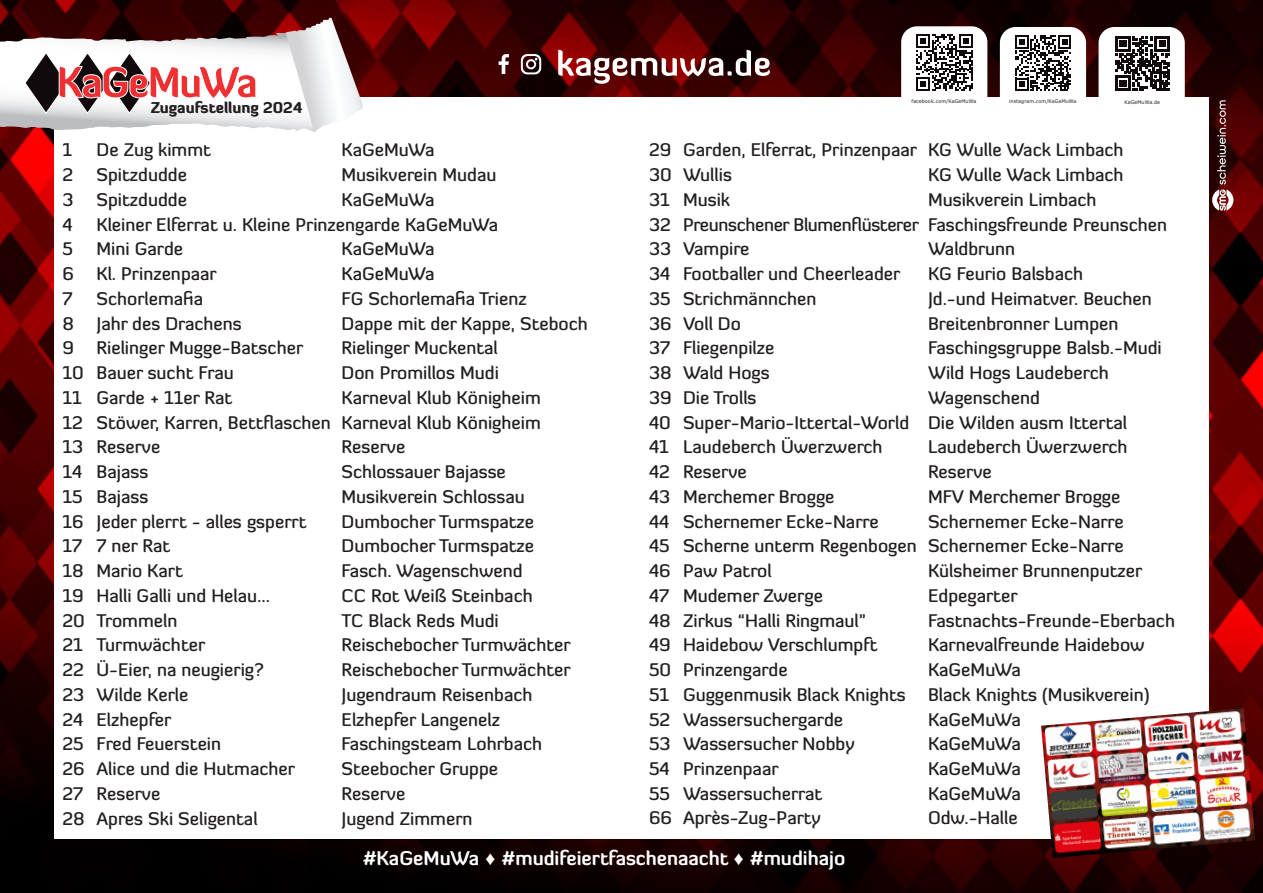
<style>
.page{position:relative;width:1263px;height:893px;background:#fff}
.page>*{position:absolute;margin:0;border:0;box-sizing:border-box;transform-origin:0 0}
.t1{font:700 19.35px "Diavlo";color:#fff}
.t2{font:500 18px/24.8px "Diavlo";color:#231f20}
.t3{font:900 15px "Diavlo";color:#231f20}
.t4{font:5.1px "Verdana";letter-spacing:.02em;color:#231f20;scale:.95 1}
.s1{font-family:"Arial";font-weight:900}
</style>
<div class="page">
<img style="left:0;top:0;width:1263px;height:893px">
<div style="left:54px;top:98px;width:1155px;height:741px;background:#fff"></div>
<svg style="left:0;top:18px;width:362px;height:114px"></svg>
<div style="left:901px;top:26px;width:86px;height:87px;background:#fff;border-radius:16px"></div>
<div style="left:1098px;top:27px;width:87px;height:86px;background:#fff;border-radius:16px"></div>
<div style="left:1000px;top:27px;width:86px;height:86px;background:#fff;border-radius:16px"></div>
<svg style="left:916px;top:34px;width:56px;height:57px"></svg>
<svg style="left:1015px;top:35px;width:56px;height:56px"></svg>
<svg style="left:1115px;top:36px;width:55px;height:55px"></svg>
<svg style="left:499px;top:54px;width:10px;height:20px"></svg>
<svg style="left:521px;top:54px;width:20px;height:20px"></svg>
<svg style="left:558px;top:50px;width:212px;height:34px"></svg>
<img style="left:1041px;top:708px;width:214px;height:150px">
<svg style="left:1212px;top:100px;width:21px;height:111px"></svg>
<p class="t3" style="left:151px;top:98px;width:153px">Zugaufstellung 2024</p>
<p class="t4" style="left:911px;top:97px;width:70px">facebook.com/KaGeMuWa</p>
<p class="t4" style="left:1009px;top:98px;width:72px">instagram.com/KaGeMuWa</p>
<p class="t4" style="left:1124px;top:98px;width:39px">KaGeMuWa.de</p>
<p class="t2" style="left:63px;top:137px;width:11px">1</p>
<p class="t2" style="left:97px;top:137px;width:116px">De Zug kimmt</p>
<p class="t2" style="left:342px;top:137px;width:94px">KaGeMuWa</p>
<p class="t2" style="left:63px;top:162px;width:12px">2</p>
<p class="t2" style="left:97px;top:162px;width:92px">Spitzdudde</p>
<p class="t2" style="left:342px;top:162px;width:156px">Musikverein Mudau</p>
<p class="t2" style="left:63px;top:187px;width:13px">3</p>
<p class="t2" style="left:97px;top:187px;width:92px">Spitzdudde</p>
<p class="t2" style="left:342px;top:187px;width:94px">KaGeMuWa</p>
<p class="t2" style="left:63px;top:212px;width:12px">4</p>
<p class="t2" style="left:97px;top:212px;width:403px">Kleiner Elferrat u. Kleine Prinzengarde KaGeMuWa</p>
<p class="t2" style="left:63px;top:236px;width:12px">5</p>
<p class="t2" style="left:97px;top:236px;width:88px">Mini Garde</p>
<p class="t2" style="left:342px;top:236px;width:94px">KaGeMuWa</p>
<p class="t2" style="left:63px;top:261px;width:156px">6 Kl. Prinzenpaar</p>
<p class="t2" style="left:342px;top:261px;width:94px">KaGeMuWa</p>
<p class="t2" style="left:63px;top:286px;width:12px">7</p>
<p class="t2" style="left:97px;top:286px;width:108px">Schorlemafia</p>
<p class="t2" style="left:342px;top:286px;width:187px">FG Schorlemafia Trienz</p>
<p class="t2" style="left:63px;top:311px;width:181px">8 Jahr des Drachens</p>
<p class="t2" style="left:342px;top:311px;width:248px">Dappe mit der Kappe, Steboch</p>
<p class="t2" style="left:63px;top:335px;width:242px">9 Rielinger Mugge-Batscher</p>
<p class="t2" style="left:342px;top:335px;width:158px">Rielinger Muckental</p>
<p class="t2" style="left:63px;top:360px;width:173px">10 Bauer sucht Frau</p>
<p class="t2" style="left:342px;top:360px;width:159px">Don Promillos Mudi</p>
<p class="t2" style="left:63px;top:385px;width:171px">11 Garde + 11er Rat</p>
<p class="t2" style="left:63px;top:385px;width:480px;text-align:justify;text-indent:279px">Karneval Klub Königheim 12 Stöwer, Karren, Bettflaschen Karneval Klub Königheim 13 Reserve</p>
<p class="t2" style="left:342px;top:434px;width:65px">Reserve</p>
<p class="t2" style="left:63px;top:459px;width:87px">14 Bajass</p>
<p class="t2" style="left:342px;top:459px;width:166px">Schlossauer Bajasse</p>
<p class="t2" style="left:63px;top:484px;width:87px">15 Bajass</p>
<p class="t2" style="left:342px;top:484px;width:185px">Musikverein Schlossau</p>
<p class="t2" style="left:63px;top:509px;width:245px">16 Jeder plerrt - alles gsperrt</p>
<p class="t2" style="left:342px;top:509px;width:194px">Dumbocher Turmspatze</p>
<p class="t2" style="left:63px;top:533px;width:109px">17 7 ner Rat</p>
<p class="t2" style="left:342px;top:533px;width:194px">Dumbocher Turmspatze</p>
<p class="t2" style="left:63px;top:558px;width:122px">18 Mario Kart</p>
<p class="t2" style="left:342px;top:558px;width:183px">Fasch. Wagenschwend</p>
<p class="t2" style="left:63px;top:583px;width:209px">19 Halli Galli und Helau…</p>
<p class="t2" style="left:342px;top:583px;width:193px">CC Rot Weiß Steinbach</p>
<p class="t2" style="left:63px;top:608px;width:116px">20 Trommeln</p>
<p class="t2" style="left:342px;top:608px;width:159px">TC Black Reds Mudi</p>
<p class="t2" style="left:63px;top:632px;width:144px">21 Turmwächter</p>
<p class="t2" style="left:342px;top:632px;width:231px">Reischebocher Turmwächter</p>
<p class="t2" style="left:63px;top:657px;width:203px">22 Ü-Eier, na neugierig?</p>
<p class="t2" style="left:342px;top:657px;width:231px">Reischebocher Turmwächter</p>
<p class="t2" style="left:63px;top:682px;width:127px">23 Wilde Kerle</p>
<p class="t2" style="left:342px;top:682px;width:192px">Jugendraum Reisenbach</p>
<p class="t2" style="left:63px;top:707px;width:110px">24 Elzhepfer</p>
<p class="t2" style="left:342px;top:707px;width:160px">Elzhepfer Langenelz</p>
<p class="t2" style="left:63px;top:731px;width:160px">25 Fred Feuerstein</p>
<p class="t2" style="left:342px;top:731px;width:202px">Faschingsteam Lohrbach</p>
<p class="t2" style="left:63px;top:756px;width:234px">26 Alice und die Hutmacher</p>
<p class="t2" style="left:342px;top:756px;width:158px">Steebocher Gruppe</p>
<p class="t2" style="left:63px;top:781px;width:99px">27 Reserve</p>
<p class="t2" style="left:342px;top:781px;width:65px">Reserve</p>
<p class="t2" style="left:63px;top:806px;width:197px">28 Apres Ski Seligental</p>
<p class="t2" style="left:342px;top:806px;width:132px">Jugend Zimmern</p>
<p class="t2" style="left:649px;top:137px;width:476px">29 Garden, Elferrat, Prinzenpaar KG Wulle Wack Limbach<br>30 Wullis</p>
<p class="t2" style="left:928px;top:162px;width:197px">KG Wulle Wack Limbach</p>
<p class="t2" style="left:649px;top:187px;width:83px">31 Musik</p>
<p class="t2" style="left:649px;top:187px;width:520px;text-indent:279px">Musikverein Limbach<br>32 Preunschener Blumenflüsterer Faschingsfreunde Preunschen<br>33 Vampire</p>
<p class="t2" style="left:928px;top:236px;width:89px">Waldbrunn</p>
<p class="t2" style="left:649px;top:261px;width:253px">34 Footballer und Cheerleader</p>
<p class="t2" style="left:928px;top:261px;width:157px">KG Feurio Balsbach</p>
<p class="t2" style="left:649px;top:286px;width:169px">35 Strichmännchen</p>
<p class="t2" style="left:928px;top:286px;width:225px">Jd.-und Heimatver. Beuchen</p>
<p class="t2" style="left:649px;top:311px;width:94px">36 Voll Do</p>
<p class="t2" style="left:928px;top:311px;width:192px">Breitenbronner Lumpen</p>
<p class="t2" style="left:649px;top:335px;width:127px">37 Fliegenpilze</p>
<p class="t2" style="left:928px;top:335px;width:235px">Faschingsgruppe Balsb.-Mudi</p>
<p class="t2" style="left:649px;top:360px;width:122px">38 Wald Hogs</p>
<p class="t2" style="left:928px;top:360px;width:182px">Wild Hogs Laudeberch</p>
<p class="t2" style="left:649px;top:385px;width:109px">39 Die Trolls</p>
<p class="t2" style="left:649px;top:385px;width:479px;text-indent:279px">Wagenschend<br>40 Super-Mario-Ittertal-World Die Wilden ausm Ittertal<br>41 Laudeberch Üwerzwerch</p>
<p class="t2" style="left:928px;top:434px;width:201px">Laudeberch Üwerzwerch</p>
<p class="t2" style="left:649px;top:459px;width:99px">42 Reserve</p>
<p class="t2" style="left:928px;top:459px;width:65px">Reserve</p>
<p class="t2" style="left:649px;top:484px;width:187px">43 Merchemer Brogge</p>
<p class="t2" style="left:928px;top:484px;width:194px">MFV Merchemer Brogge</p>
<p class="t2" style="left:649px;top:509px;width:231px">44 Schernemer Ecke-Narre</p>
<p class="t2" style="left:649px;top:509px;width:476px;text-align:justify;text-indent:279px">Schernemer Ecke-Narre 45 Scherne unterm Regenbogen Schernemer Ecke-Narre 46 Paw Patrol</p>
<p class="t2" style="left:928px;top:558px;width:216px">Külsheimer Brunnenputzer</p>
<p class="t2" style="left:649px;top:583px;width:175px">47 Mudemer Zwerge</p>
<p class="t2" style="left:928px;top:583px;width:91px">Edpegarter</p>
<p class="t2" style="left:649px;top:608px;width:219px">48 Zirkus “Halli Ringmaul”</p>
<p class="t2" style="left:928px;top:608px;width:248px">Fastnachts-Freunde-Eberbach</p>
<p class="t2" style="left:649px;top:632px;width:230px">49 Haidebow Verschlumpft</p>
<p class="t2" style="left:928px;top:632px;width:218px">Karnevalfreunde Haidebow</p>
<p class="t2" style="left:649px;top:657px;width:140px">50 Prinzengarde</p>
<p class="t2" style="left:649px;top:657px;width:502px;text-indent:279px">KaGeMuWa<br>51 Guggenmusik Black Knights Black Knights (Musikverein)<br>52 Wassersuchergarde</p>
<p class="t2" style="left:928px;top:707px;width:94px">KaGeMuWa</p>
<p class="t2" style="left:649px;top:731px;width:207px">53 Wassersucher Nobby</p>
<p class="t2" style="left:928px;top:731px;width:94px">KaGeMuWa</p>
<p class="t2" style="left:649px;top:756px;width:131px">54 Prinzenpaar</p>
<p class="t2" style="left:928px;top:756px;width:94px">KaGeMuWa</p>
<p class="t2" style="left:649px;top:781px;width:175px">55 Wassersucherrat</p>
<p class="t2" style="left:928px;top:781px;width:94px">KaGeMuWa</p>
<p class="t2" style="left:649px;top:805px;width:173px">66 Après-Zug-Party</p>
<p class="t2" style="left:928px;top:805px;width:91px">Odw.-Halle</p>
<p class="t1" style="left:363px;top:846px;width:484px">#KaGeMuWa <span class="s1">♦</span> #mudifeiertfaschenaacht <span class="s1">♦</span> #mudihajo</p>
</div>
